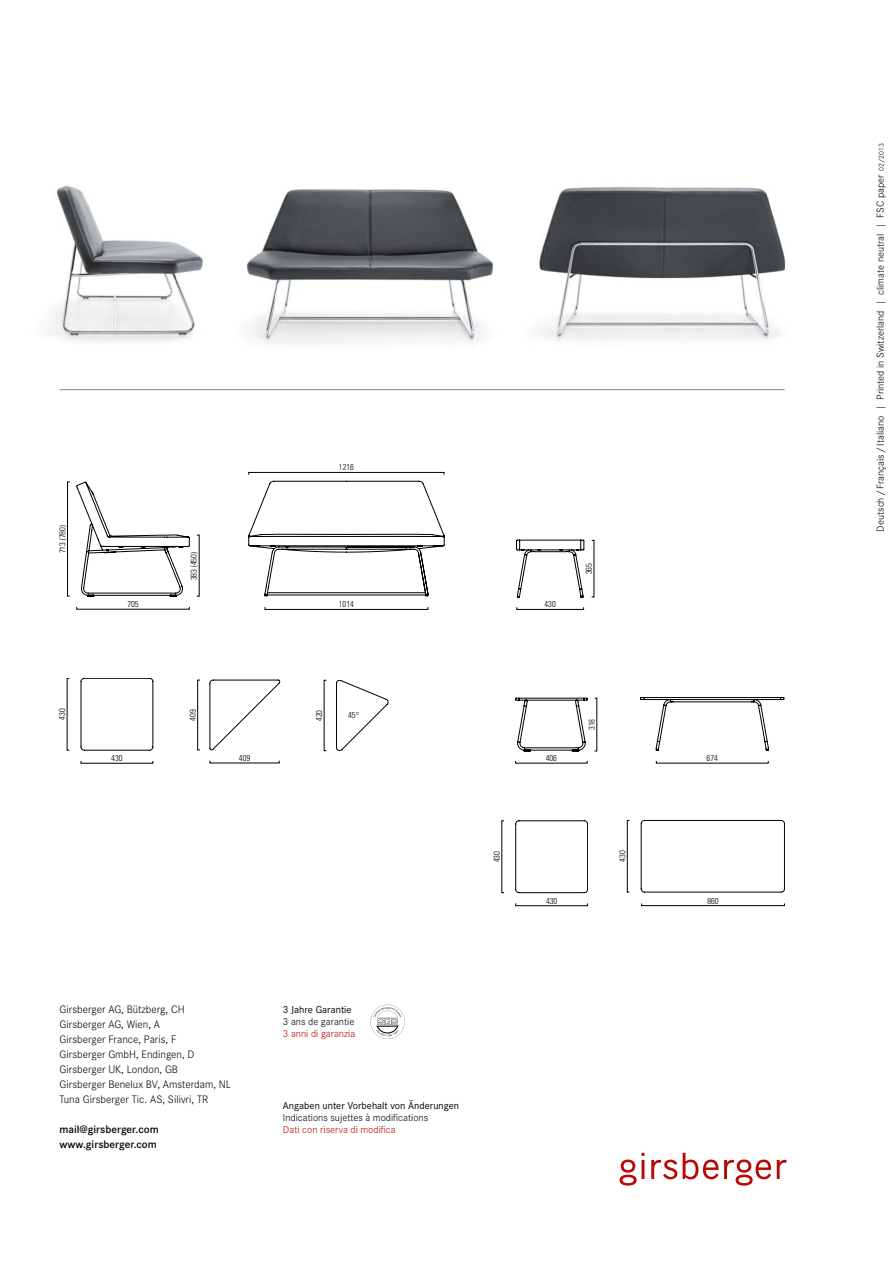
<style>
.page{position:relative;width:893px;height:1263px;background:#fff}
.page>*{position:absolute;margin:0;border:0;box-sizing:border-box;transform-origin:0 0}
.t1{font:300 11.25px/15px "Corporate S";color:#000}
.t2{font:600 11.25px/15px "Corporate S";color:#000}
.t3{font:300 10.5px "Corporate S";color:#000}
.t4{font:10.5px "Corporate S";color:#000}
.t5{font:300 10.5px "Corporate S";color:#b70a06}
.t6{font:300 condensed 8.55px "Univers";color:#000}
.t7{font:300 condensed 8.55px "Univers LT Std";color:#000}
.s1{font-size:7.5px}
</style>
<div class="page">
<hr style="left:60px;top:389px;width:724px;height:1px;background:#878786">
<img style="left:53px;top:185px;width:150px;height:157px">
<img style="left:246px;top:189px;width:247px;height:155px">
<img style="left:539px;top:187px;width:247px;height:154px">
<svg style="left:370px;top:1005px;width:35px;height:34px"></svg>
<div style="left:67px;top:482px;width:3px;height:114px;border:1px solid #000"></div>
<svg style="left:76px;top:481px;width:114px;height:115px"></svg>
<div style="left:265px;top:607px;width:163px;height:3px;border:1px solid #000"></div>
<div style="left:248px;top:472px;width:196px;height:3px;border:1px solid #000"></div>
<svg style="left:248px;top:481px;width:196px;height:115px"></svg>
<svg style="left:516px;top:540px;width:68px;height:58px"></svg>
<div style="left:516px;top:607px;width:68px;height:3px;border:1px solid #000"></div>
<div style="left:515px;top:903px;width:73px;height:3px;border:1px solid #000"></div>
<svg style="left:515px;top:820px;width:73px;height:73px"></svg>
<div style="left:641px;top:903px;width:144px;height:3px;border:1px solid #000"></div>
<div style="left:627px;top:820px;width:3px;height:72px;border:1px solid #000"></div>
<svg style="left:641px;top:820px;width:144px;height:72px"></svg>
<svg style="left:81px;top:678px;width:72px;height:72px"></svg>
<div style="left:197px;top:680px;width:3px;height:70px;border:1px solid #000"></div>
<svg style="left:210px;top:680px;width:70px;height:70px"></svg>
<svg style="left:515px;top:698px;width:73px;height:53px"></svg>
<svg style="left:640px;top:697px;width:144px;height:54px"></svg>
<svg style="left:336px;top:680px;width:52px;height:71px"></svg>
<svg style="left:620px;top:1153px;width:167px;height:32px"></svg>
<p class="t7" style="left:57px;top:553px;width:30px;rotate:-90deg">713 (780)</p>
<p class="t7" style="left:189px;top:580px;width:30px;rotate:-90deg">383 (450)</p>
<p class="t6" style="left:339px;top:462px;width:17px">1216</p>
<p class="t7" style="left:584px;top:574px;width:13px;rotate:-90deg">365</p>
<p class="t3" style="left:874px;top:531px;width:390px;rotate:-90deg">Deutsch/Français/Italiano | Printed in Switzerland | climate neutral | FSC paper <span class="s1">02/2013</span></p>
<p class="t7" style="left:127px;top:599px;width:13px">705</p>
<p class="t6" style="left:339px;top:598px;width:17px">1014</p>
<p class="t7" style="left:544px;top:599px;width:13px">430</p>
<p class="t6" style="left:57px;top:720px;width:13px;rotate:-90deg">430</p>
<p class="t6" style="left:188px;top:721px;width:13px;rotate:-90deg">409</p>
<p class="t7" style="left:314px;top:721px;width:13px;rotate:-90deg">420</p>
<p class="t7" style="left:348px;top:710px;width:12px">45°</p>
<p class="t6" style="left:586px;top:730px;width:13px;rotate:-90deg">318</p>
<p class="t6" style="left:111px;top:753px;width:13px">430</p>
<p class="t6" style="left:239px;top:753px;width:13px">409</p>
<p class="t6" style="left:546px;top:753px;width:13px">406</p>
<p class="t6" style="left:707px;top:753px;width:13px">674</p>
<p class="t6" style="left:492px;top:862px;width:13px;rotate:-90deg">430</p>
<p class="t6" style="left:617px;top:862px;width:13px;rotate:-90deg">430</p>
<p class="t6" style="left:546px;top:896px;width:13px">430</p>
<p class="t6" style="left:707px;top:896px;width:13px">860</p>
<p class="t1" style="left:60px;top:1002px;width:173px">Girsberger AG, Bützberg, CH<br>Girsberger AG, Wien, A<br>Girsberger France, Paris, F<br>Girsberger GmbH, Endingen, D<br>Girsberger UK, London, GB<br>Girsberger Benelux BV, Amsterdam, NL<br>Tuna Girsberger Tic. AS, Silivri, TR</p>
<p class="t2" style="left:60px;top:1122px;width:101px">mail@girsberger.com www.girsberger.com</p>
<p class="t4" style="left:283px;top:1003px;width:70px">3 Jahre Garantie</p>
<p class="t3" style="left:283px;top:1015px;width:73px">3 ans de garantie</p>
<p class="t5" style="left:283px;top:1027px;width:74px">3 anni di garanzia</p>
<p class="t4" style="left:283px;top:1099px;width:178px">Angaben unter Vorbehalt von Änderungen</p>
<p class="t3" style="left:283px;top:1111px;width:147px">Indications sujettes à modifications</p>
<p class="t5" style="left:283px;top:1123px;width:114px">Dati con riserva di modifica</p>
</div>
